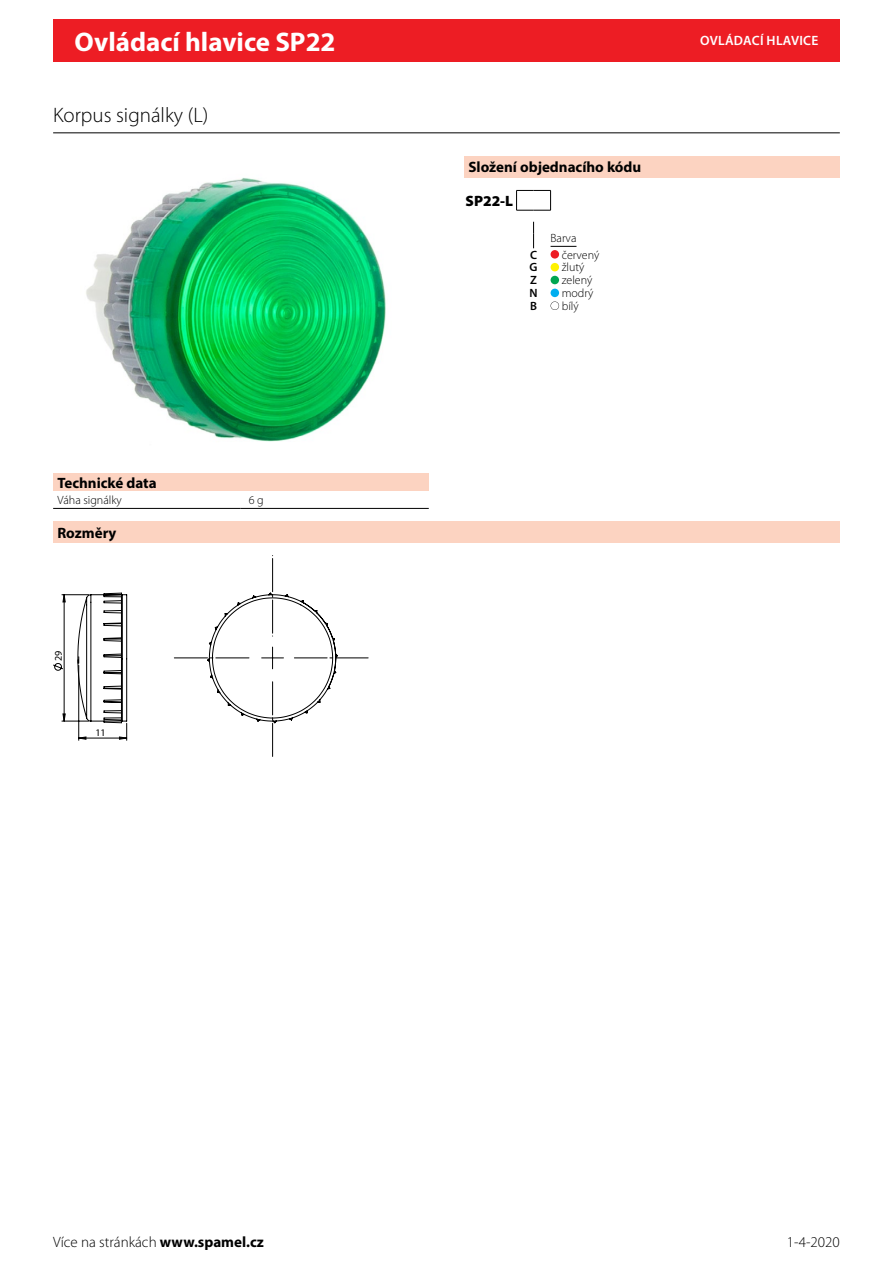
<style>
.page{position:relative;width:893px;height:1263px;background:#fff}
.page>*{position:absolute;margin:0;border:0;box-sizing:border-box;transform-origin:0 0}
.t1{font:700 27px "Myriad Pro";color:#fff}
.t2{font:300 21px "Myriad Pro";color:#000}
.Überschrift{font:700 15px "Myriad Pro";color:#000}
.t3{font:300 15px "Myriad Pro";color:#000}
.TS_Bestellschlüssel{font:900 15px "Myriad Pro";color:#000}
.t4{font:600 13.5px "Myriad Pro";letter-spacing:.02em;color:#fff}
.TS_links{font:300 12px "Myriad Pro";color:#000}
.Tabellenkörper{font:300 12px "Myriad Pro";color:#000}
.TS_links_unterstrich{font:300 12px "Myriad Pro";color:#000}
.TS_fett_zentriert{font:600 12px "Myriad Pro";color:#000}
.Cecha_Wymiary{font:10.2px "Myriad Pro";color:#000}
.s1{font-weight:700}
</style>
<div class="page">
<div style="left:53px;top:19px;width:787px;height:43px;background:#ed1d24"></div>
<img style="left:86px;top:177px;width:300px;height:265px">
<div style="left:53px;top:474px;width:376px;height:17px;background:#fcd3c1"></div>
<hr style="left:53px;top:508px;width:187px;height:1px;background:#000">
<hr style="left:240px;top:508px;width:189px;height:1px;background:#000">
<div style="left:464px;top:156px;width:376px;height:21px;background:#fcd3c1"></div>
<svg style="left:516px;top:190px;width:35px;height:21px"></svg>
<svg style="left:533px;top:222px;width:1px;height:26px"></svg>
<svg style="left:551px;top:246px;width:25px;height:1px"></svg>
<div style="left:551px;top:250px;width:8px;height:9px;background:#ed1d24;border-radius:50%"></div>
<div style="left:551px;top:263px;width:8px;height:8px;background:#fff200;border-radius:50%"></div>
<div style="left:551px;top:276px;width:8px;height:8px;background:#00a651;border-radius:50%"></div>
<div style="left:551px;top:289px;width:8px;height:8px;background:#00aeef;border-radius:50%"></div>
<svg style="left:551px;top:301px;width:8px;height:9px"></svg>
<hr style="left:53px;top:132px;width:787px;height:1px;background:#000">
<div style="left:53px;top:521px;width:787px;height:22px;background:#fcd3c1"></div>
<svg style="left:53px;top:556px;width:315px;height:201px"></svg>
<h1 class="t1" style="left:74px;top:24px;width:263px">Ovládací hlavice SP22</h1>
<p class="t2" style="left:53px;top:104px;width:157px">Korpus signálky (L)</p>
<p class="Überschrift" style="left:57px;top:473px;width:101px">Technické data</p>
<p class="Tabellenkörper" style="left:57px;top:494px;width:66px">Váha signálky</p>
<p class="Tabellenkörper" style="left:249px;top:494px;width:17px">6g</p>
<p class="Überschrift" style="left:57px;top:523px;width:61px">Rozměry</p>
<p class="Cecha_Wymiary" style="left:52px;top:661px;width:12px;rotate:-90deg">29</p>
<p class="Cecha_Wymiary" style="left:95px;top:726px;width:12px">11</p>
<p class="Überschrift" style="left:469px;top:158px;width:174px">Složení objednacího kódu</p>
<p class="TS_Bestellschlüssel" style="left:466px;top:191px;width:49px">SP22-L</p>
<p class="TS_links_unterstrich" style="left:551px;top:232px;width:27px">Barva</p>
<p class="TS_fett_zentriert" style="left:530px;top:247px;width:9px">C</p>
<p class="TS_links" style="left:562px;top:248px;width:39px">červený</p>
<p class="TS_fett_zentriert" style="left:530px;top:260px;width:9px">G</p>
<p class="TS_links" style="left:562px;top:261px;width:24px">žlutý</p>
<p class="TS_fett_zentriert" style="left:530px;top:273px;width:8px">Z</p>
<p class="TS_links" style="left:562px;top:274px;width:32px">zelený</p>
<p class="TS_fett_zentriert" style="left:529px;top:285px;width:10px">N</p>
<p class="TS_links" style="left:562px;top:286px;width:33px">modrý</p>
<p class="TS_fett_zentriert" style="left:530px;top:298px;width:8px">B</p>
<p class="TS_links" style="left:562px;top:299px;width:18px">bílý</p>
<p class="t4" style="left:700px;top:32px;width:120px">OVLÁDACÍ HLAVICE</p>
<p class="t3" style="left:53px;top:1234px;width:212px">Více na stránkách <span class="s1">www.spamel.cz</span></p>
<p class="t3" style="left:787px;top:1234px;width:54px">1-4-2020</p>
</div>
